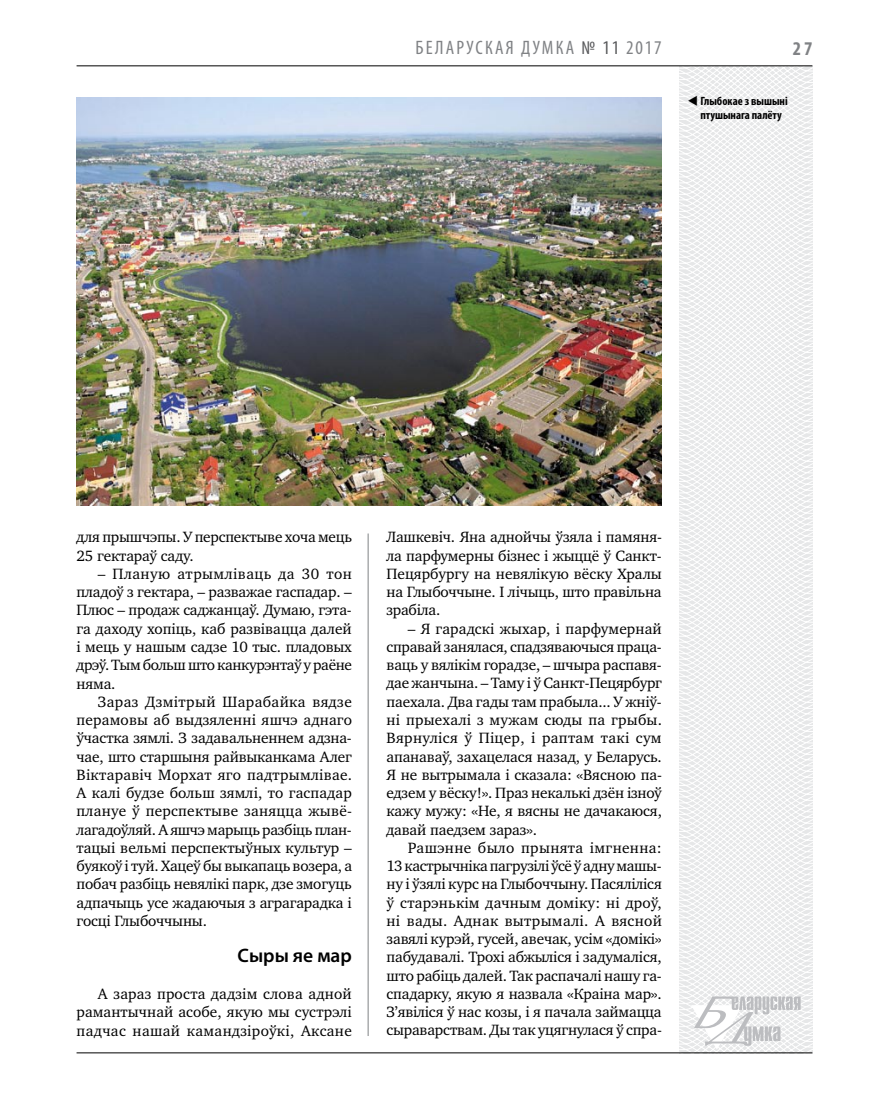
<style>
.page{position:relative;width:872px;height:1106px;background:#fff}
.page>*{position:absolute;margin:0;border:0;box-sizing:border-box;transform-origin:0 0}
.t1{font:condensed 19.5px "Myriad Pro";letter-spacing:.1em;color:#808285}
.t2{font:600 19.5px "Myriad Pro";color:#000}
.t3{font:700 condensed 19.5px "Myriad Pro";color:#808285}
.t4{font:15.3px/18.3px "Charter C";letter-spacing:-.01em;color:#000;text-align:justify}
.t5{font:700 condensed 12px/13.5px "Myriad Pro";color:#000;text-align:center}
.s1{color:#58595b}
</style>
<div class="page">
<svg style="left:621px;top:65px;width:192px;height:989px"></svg>
<svg style="left:691px;top:996px;width:109px;height:53px"></svg>
<hr style="left:77px;top:65px;width:735px;height:1px;background:#000">
<hr style="left:77px;top:1052px;width:735px;height:1px;background:#000">
<hr style="left:368px;top:533px;width:1px;height:503px;background:#808285">
<img style="left:77px;top:97px;width:585px;height:409px">
<svg style="left:698px;top:105px;width:12px;height:1px"></svg>
<p class="t1" style="left:415px;top:36px;width:21px">БЕЛАРУС</p>
<p class="t1" style="left:485px;top:36px;width:178px">КАЯ ДУМКА <span class="s1">№ 11</span> 2017</p>
<p class="t3" style="left:793px;top:37px;width:21px">27</p>
<p class="t5" style="left:687px;top:94px;width:102px">▼ Глыбокае з вышыні птушынага палёту</p>
<p class="t4" style="left:77px;top:528px;width:277px">для прышчэпы. У перспектыве хоча мець<br>25 гектараў саду.</p>
<p class="t4" style="left:77px;top:565px;width:277px;text-indent:21px">– Планую атрымліваць да 30 тон пладоў з гектара, – разважае гаспадар. – Плюс – продаж саджанцаў. Думаю, гэта&shy;га даходу хопіць, каб развівацца далей і мець у нашым садзе 10 тыс. пладовых дрэў. Тым больш што канкурэнтаў у раёне няма.</p>
<p class="t4" style="left:77px;top:692px;width:277px;text-indent:21px">Зараз Дзмітрый Шарабайка вядзе перамовы аб выдзяленні яшчэ аднаго ўчастка зямлі. З задавальненнем адзна&shy;чае, што старшыня райвыканкама Алег Віктаравіч Морхат яго падтрымлівае.<br>А калі будзе больш зямлі, то гаспадар плануе ў перспектыве заняцца жывё&shy;лагадоўляй. А яшчэ марыць разбіць план&shy;тацыі вельмі перспектыўных культур – буякоў і туй. Хацеў бы выкапаць возера, а побач разбіць невялікі парк, дзе змогуць адпачыць усе жадаючыя з аграгарадка і госці Глыбоччыны.</p>
<p class="t2" style="left:238px;top:943px;width:116px">Сыры яе мар</p>
<p class="t4" style="left:77px;top:984px;width:277px;text-indent:21px">А зараз проста дадзім слова адной рамантычнай асобе, якую мы сустрэлі падчас нашай камандзіроўкі, Аксане</p>
<p class="t4" style="left:386px;top:528px;width:277px">Лашкевіч. Яна аднойчы ўзяла і памяня&shy;ла парфумерны бізнес і жыццё ў Санкт-Пецярбургу на невялікую вёску Хралы на Глыбоччыне. І лічыць, што правільна зрабіла.</p>
<p class="t4" style="left:386px;top:619px;width:277px;text-indent:21px">– Я гарадскі жыхар, і парфумернай справай занялася, спадзяваючыся праца&shy;ваць у вялікім горадзе, – шчыра распавя&shy;дае жанчына. – Таму і ў Санкт-Пецярбург паехала. Два гады там прабыла... У жніў&shy;ні прыехалі з мужам сюды па грыбы.<br>Вярнуліся ў Піцер, і раптам такі сум апанаваў, захацелася назад, у Беларусь.<br>Я не вытрымала і сказала: «Вясною па&shy;едзем у вёску!». Праз некалькі дзён ізноў кажу мужу: «Не, я вясны не дачакаюся, давай паедзем зараз».</p>
<p class="t4" style="left:386px;top:838px;width:277px;text-indent:21px">Рашэнне было прынята імгненна:<br>13 кастрычніка пагрузілі ўсё ў адну машы&shy;ну і ўзялі курс на Глыбоччыну. Пасяліліся ў старэнькім дачным доміку: ні дроў, ні вады. Аднак вытрымалі. А вясной завялі курэй, гусей, авечак, усім «домікі» пабудавалі. Трохі абжыліся і задумаліся, што рабіць далей. Так распачалі нашу га&shy;спадарку, якую я назвала «Краіна мар».<br>З’явіліся ў нас козы, і я пачала займацца сыраварствам. Ды так уцягнулася ў спра-</p>
</div>
